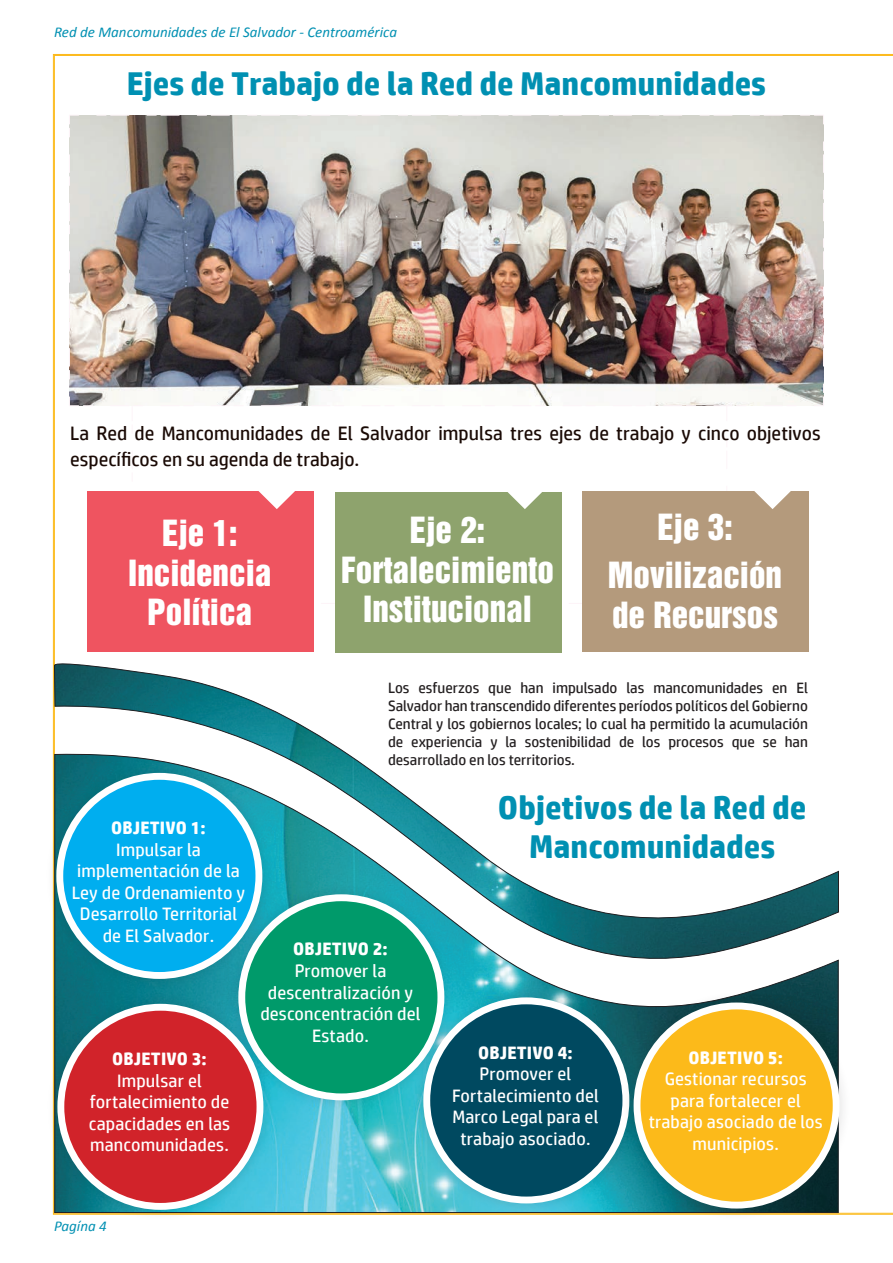
<style>
.page{position:relative;width:893px;height:1263px;background:#fff}
.page>*{position:absolute;margin:0;border:0;box-sizing:border-box;transform-origin:0 0}
.t1{font:33px/39.6px "Helvetica Inserat LT Std";color:#fff;text-align:center}
.t2{font:700 33px/39.6px "HP Simplified";color:#0090b2;text-align:center}
.t3{font:19.5px/25.5px "HP Simplified";color:#1a0a05}
.t4{font:18px/21.6px "HP Simplified";letter-spacing:.01em;color:#fff;text-align:center}
.t5{font:700 18px "HP Simplified";letter-spacing:.01em;color:#fff}
.t6{font:15px/18px "HP Simplified";color:#231f20;text-align:justify}
.t7{font:italic 15px "Calibri";color:#0090b2}
</style>
<div class="page">
<img style="left:69px;top:115px;width:755px;height:291px">
<svg style="left:53px;top:662px;width:786px;height:551px"></svg>
<div style="left:87px;top:491px;width:226px;height:161px;background:#ef5460"></div>
<div style="left:335px;top:492px;width:227px;height:161px;background:#8ea36d"></div>
<div style="left:582px;top:491px;width:227px;height:161px;background:#b49a7c"></div>
<img style="left:83px;top:281px;width:722px;height:310px">
<div style="left:226px;top:882px;width:230px;height:230px;background:#231f20;opacity:.15"></div>
<div style="left:242px;top:898px;width:199px;height:199px;background:#009a6a;border-radius:50%"></div>
<div style="left:238px;top:894px;width:206px;height:206px;border:7px solid #fff;border-radius:50%"></div>
<div style="left:44px;top:761px;width:230px;height:230px;background:#231f20;opacity:.15"></div>
<div style="left:60px;top:776px;width:199px;height:199px;background:#00aeef;border-radius:50%"></div>
<div style="left:56px;top:773px;width:206px;height:206px;border:7px solid #fff;border-radius:50%"></div>
<div style="left:45px;top:992px;width:231px;height:230px;background:#231f20;opacity:.15"></div>
<div style="left:61px;top:1007px;width:199px;height:199px;background:#d1232a;border-radius:50%"></div>
<div style="left:57px;top:1004px;width:206px;height:206px;border:7px solid #fff;border-radius:50%"></div>
<div style="left:411px;top:985px;width:230px;height:230px;background:#231f20;opacity:.15"></div>
<div style="left:427px;top:1001px;width:199px;height:199px;background:#004960;border-radius:50%"></div>
<div style="left:423px;top:997px;width:206px;height:206px;border:7px solid #fff;border-radius:50%"></div>
<div style="left:622px;top:990px;width:230px;height:231px;background:#231f20;opacity:.15"></div>
<div style="left:637px;top:1006px;width:199px;height:199px;background:#fcba1a;border-radius:50%"></div>
<div style="left:634px;top:1002px;width:206px;height:206px;border:7px solid #fff;border-radius:50%"></div>
<p class="t7" style="left:54px;top:21px;width:345px">Red de Mancomunidades de El Salvador - Centroamérica</p>
<h1 class="t2" style="left:127px;top:64px;width:641px">Ejes de Trabajo de la Red de Mancomunidades</h1>
<p class="t3" style="left:70px;top:421px;width:752px">La Red de Mancomunidades de El Salvador impulsa tres ejes de trabajo y cinco objetivos específicos en su agenda de trabajo.</p>
<h1 class="t1" style="left:128px;top:514px;width:145px">Eje 1:<br>Incidencia<br>Política</h1>
<h1 class="t1" style="left:341px;top:511px;width:214px">Eje 2:<br>Fortalecimiento<br>Institucional</h1>
<h1 class="t1" style="left:608px;top:503px;width:176px;line-height:48.2px">Eje 3:<br>Movilización</h1>
<h1 class="t1" style="left:612px;top:595px;width:167px">de Recursos</h1>
<p class="t5" style="left:111px;top:816px;width:96px">OBJETIVO 1:</p>
<p class="t4" style="left:72px;top:838px;width:175px">Impulsar la implementación de la<br>Ley de Ordenamiento y<br>Desarrollo Territorial de El Salvador.</p>
<p class="t5" style="left:112px;top:1047px;width:96px">OBJETIVO 3:</p>
<p class="t4" style="left:89px;top:1069px;width:143px">Impulsar el fortalecimiento de capacidades en las mancomunidades.</p>
<p class="t6" style="left:388px;top:678px;width:421px">Los esfuerzos que han impulsado las mancomunidades en El Salvador han transcendido diferentes períodos políticos del Gobierno Central y los gobiernos locales; lo cual ha permitido la acumulación de experiencia y la sostenibilidad de los procesos que se han desarrollado en los territorios.</p>
<h1 class="t2" style="left:498px;top:788px;width:310px">Objetivos de la Red de<br>Mancomunidades</h1>
<p class="t5" style="left:293px;top:937px;width:96px">OBJETIVO 2:</p>
<p class="t4" style="left:260px;top:960px;width:162px">Promover la descentralización y desconcentración del<br>Estado.</p>
<p class="t5" style="left:478px;top:1040px;width:96px">OBJETIVO 4:</p>
<p class="t4" style="left:452px;top:1063px;width:148px">Promover el<br>Fortalecimiento del<br>Marco Legal para el trabajo asociado.</p>
<p class="t5" style="left:688px;top:1046px;width:96px">OBJETIVO 5:</p>
<p class="t4" style="left:649px;top:1068px;width:176px">Gestionar recursos para fortalecer el trabajo asociado de los municipios.</p>
<p class="t7" style="left:54px;top:1215px;width:54px">Pagína 4</p>
</div>
